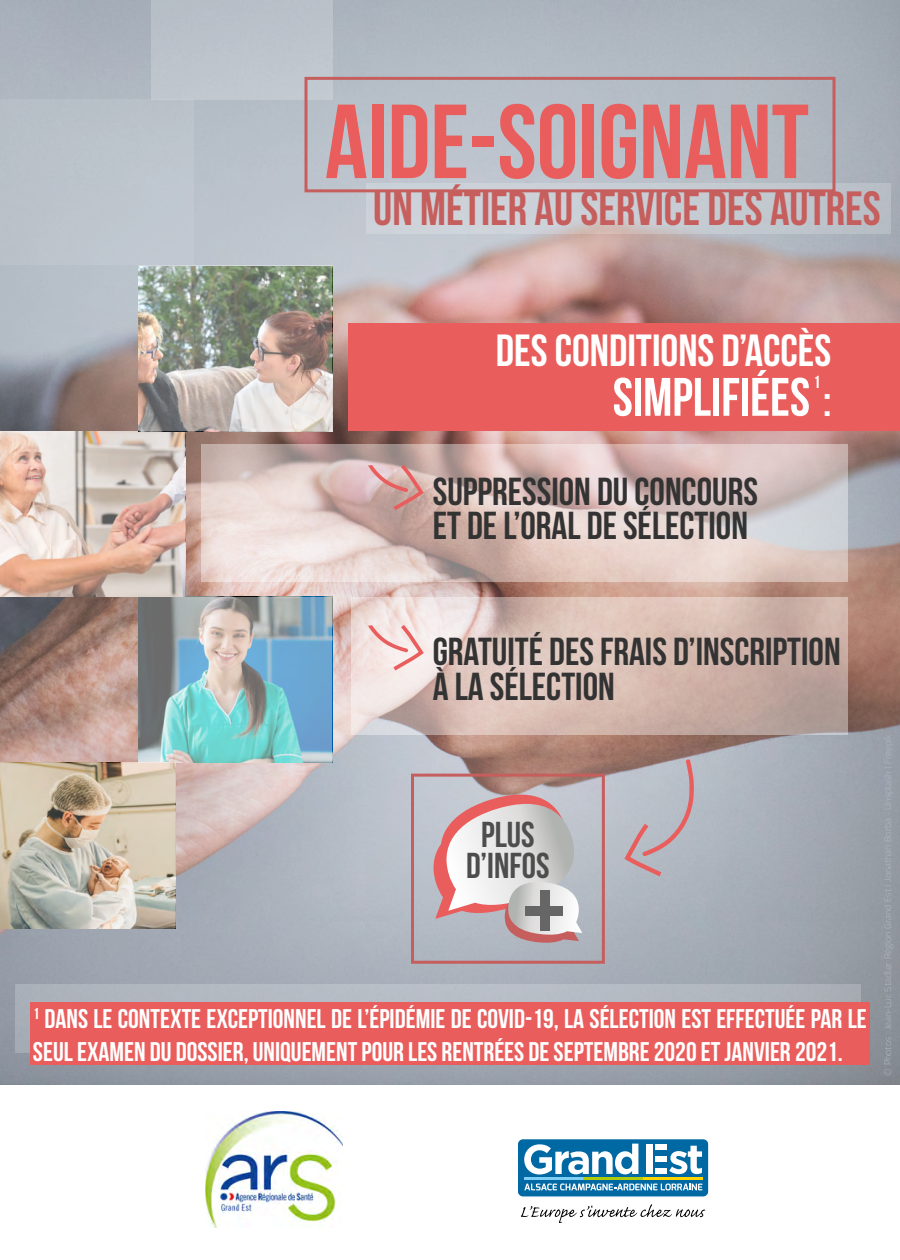
<style>
.page{position:relative;width:900px;height:1260px;background:#fff}
.page>*{position:absolute;margin:0;border:0;box-sizing:border-box;transform-origin:0 0}
.t1{font:105px "Bebas Neue";color:#e95e5c}
.t2{font:54px "Bebas Neue";color:#fff}
.t3{font:48px "Bebas Neue";color:#c55e5c}
.t4{font:45px "Bebas Neue";color:#fff}
.t5{font:39px/34.8px "Bebas Neue";color:#333}
.t6{font:36px/31.2px "Bebas Neue";color:#4d4d4d;text-align:center}
.t7{font:27px/32.4px "Bebas Neue";color:#fff}
.t8{font:17.4px "Bebas Neue";color:#fff}
</style>
<div class="page">
<img style="left:0;top:0;width:900px;height:1085px">
<div style="left:15px;top:984px;width:846px;height:69px;background:#b3b9c1"></div>
<div style="left:151px;top:0;width:181px;height:99px;background:#bdc3cb"></div>
<svg style="left:366px;top:183px;width:524px;height:51px;background:#c6cad0"></svg>
<img style="left:0;top:763px;width:175px;height:165px">
<svg style="left:138px;top:597px;width:194px;height:166px;background:#8aafb8"></svg>
<div style="left:0;top:99px;width:194px;height:166px;background:#bcc3cc"></div>
<svg style="left:0;top:431px;width:185px;height:166px;background:#d9c1b5"></svg>
<div style="left:30px;top:1002px;width:840px;height:63px;background:#e95e5c"></div>
<svg style="left:622px;top:758px;width:72px;height:122px;background:#b9b0b7"></svg>
<img style="left:206px;top:1112px;width:136px;height:115px">
<div style="left:517px;top:1139px;width:192px;height:58px;background:#0068a3;border-radius:6px"></div>
<div style="left:517px;top:1138px;width:193px;height:60px;border:1px solid #fff;border-radius:6px"></div>
<svg style="left:524px;top:1184px;width:178px;height:7px"></svg>
<svg style="left:524px;top:1144px;width:114px;height:30px"></svg>
<svg style="left:669px;top:1146px;width:33px;height:28px"></svg>
<div style="left:655px;top:1168px;width:11px;height:6px;background:#fff"></div>
<div style="left:655px;top:1156px;width:12px;height:6px;background:#fff"></div>
<div style="left:655px;top:1145px;width:12px;height:5px;background:#fff"></div>
<div style="left:646px;top:1145px;width:7px;height:29px;background:#fff"></div>
<hr style="left:524px;top:1178px;width:60px;height:2px;background:#7ccef5">
<hr style="left:584px;top:1178px;width:59px;height:2px;background:#afca0b">
<hr style="left:643px;top:1178px;width:59px;height:2px;background:#ffd500">
<svg style="left:521px;top:1204px;width:184px;height:19px"></svg>
<div style="left:304px;top:77px;width:532px;height:115px;border:3px solid #c55e5c"></div>
<img style="left:138px;top:265px;width:194px;height:166px">
<svg style="left:426px;top:789px;width:156px;height:154px"></svg>
<div style="left:540px;top:891px;width:9px;height:40px;background:#666"></div>
<div style="left:525px;top:906px;width:38px;height:9px;background:#666"></div>
<div style="left:411px;top:774px;width:194px;height:190px;border:3px solid #c55e5c"></div>
<svg style="left:351px;top:597px;width:497px;height:138px;background:#d5bcb4"></svg>
<svg style="left:201px;top:444px;width:647px;height:138px;background:#d9c5c0"></svg>
<div style="left:348px;top:323px;width:552px;height:108px;background:#e95e5c"></div>
<svg style="left:359px;top:459px;width:68px;height:55px;background:#cea6a3"></svg>
<svg style="left:359px;top:619px;width:68px;height:55px;background:#f3d8d6"></svg>
<h1 class="t1" style="left:325px;top:84px;width:486px">AIDE-SOIGNANT</h1>
<h3 class="t3" style="left:373px;top:182px;width:509px">UN MÉTIER AU SERVICE DES AUTRES</h3>
<h3 class="t4" style="left:496px;top:326px;width:337px">DES CONDITIONS D’ACCÈS</h3>
<h2 class="t2" style="left:613px;top:367px;width:199px">SIMPLIFIÉES</h2>
<p class="t8" style="left:813px;top:372px;width:8px">1</p>
<h3 class="t4" style="left:823px;top:376px;width:10px">:</h3>
<h3 class="t5" style="left:433px;top:473px;width:327px">SUPPRESSION DU CONCOURS<br>ET DE L’ORAL DE SÉLECTION</h3>
<h3 class="t5" style="left:433px;top:634px;width:409px">GRATUITÉ DES FRAIS D’INSCRIPTION<br>À LA SÉLECTION</h3>
<h3 class="t6" style="left:466px;top:819px;width:85px">PLUS<br>D’INFOS</h3>
<p class="t7" style="left:33px;top:1002px;width:835px"><sup>1</sup> DANS LE CONTEXTE EXCEPTIONNEL DE L’ÉPIDÉMIE DE COVID-19, LA SÉLECTION EST EFFECTUÉE PAR LE<br>SEUL EXAMEN DU DOSSIER, UNIQUEMENT POUR LES RENTRÉES DE SEPTEMBRE 2020 ET JANVIER 2021.</p>
</div>
